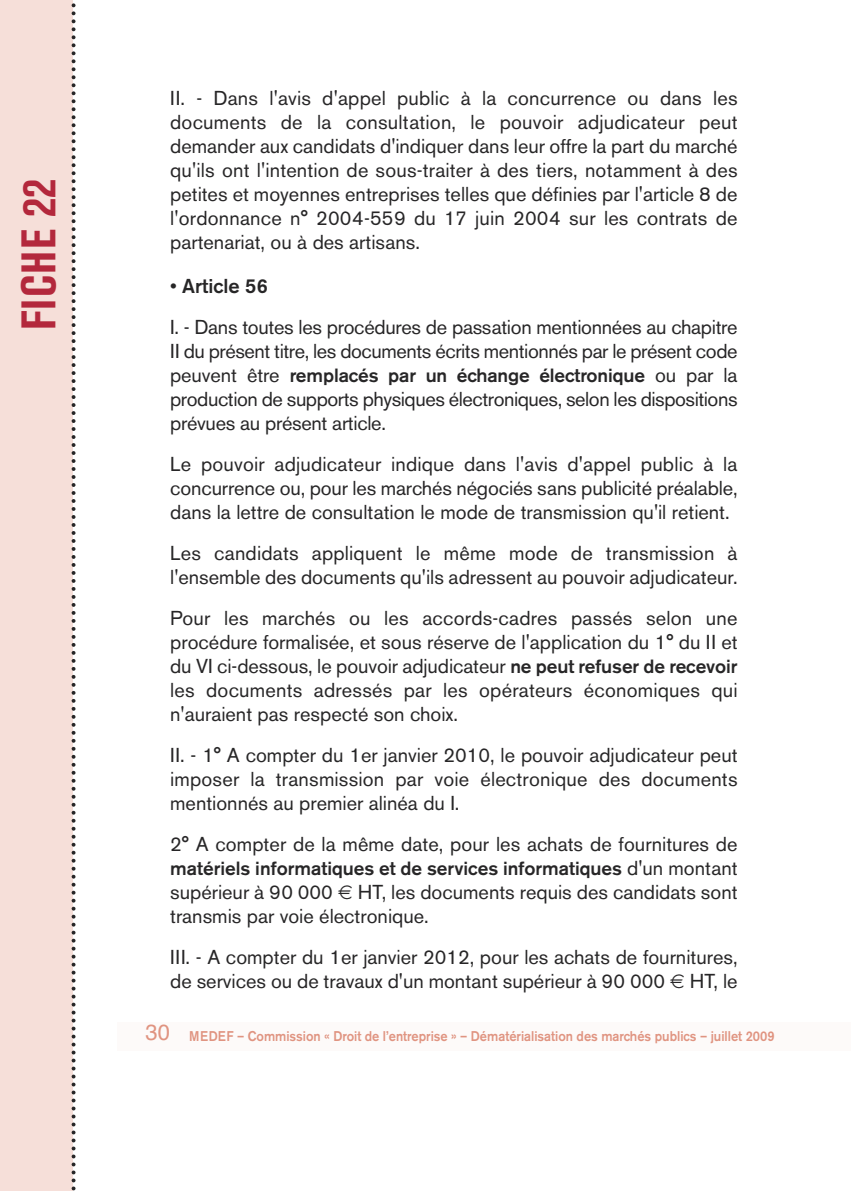
<style>
.page{position:relative;width:851px;height:1191px;background:#fff}
.page>*{position:absolute;margin:0;border:0;box-sizing:border-box;transform-origin:0 0}
.t1{font:700 condensed 48px "Akzidenz Grotesk BE";letter-spacing:.035em;color:#b3283c}
.t2{font:20px/24px "Akzidenz Grotesk BE";color:#272627;text-align:justify}
.t3{font:20px/24px "Akzidenz Grotesk BE";letter-spacing:-.02em;color:#272627}
.t4{font:500 19px "Akzidenz Grotesk BE";color:#272627}
.t5{font:500 14px "Akzidenz Grotesk BE";color:#e09481;scale:.92 1}
.s1{font-weight:500}
.s2{font-weight:400;font-size:20px}
.s3{font-weight:500;font-size:19px}
.s4{font-family:"Helvetica";font-weight:400;font-size:22px}
</style>
<div class="page">
<div style="left:0;top:0;width:73px;height:1191px;background:#f6dfd9"></div>
<div style="left:117px;top:1022px;width:733px;height:28px;background:#fdfaf9"></div>
<svg style="left:72px;top:3px;width:4px;height:1188px"></svg>
<h1 class="t1" style="left:22px;top:330px;width:153px;rotate:-90deg">FICHE 22</h1>
<p class="t2" style="left:170px;top:88px;width:569px">II. - Dans l'avis d'appel public à la concurrence ou dans les documents de la consultation, le pouvoir adjudicateur peut demander aux candidats d'indiquer dans leur offre la part du marché qu'ils ont l'intention de sous-traiter à des tiers, notamment à des petites et moyennes entreprises telles que définies par l'article 8 de l'ordonnance n° 2004-559 du 17 juin 2004 sur les contrats de partenariat, ou à des artisans.</p>
<p class="t2" style="left:170px;top:268px;width:569px;line-height:41px">• <span class="s1">Article 56<br></span>I. - Dans toutes les procédures de passation mentionnées au chapitre</p>
<p class="t3" style="left:170px;top:341px;width:569px">II du présent titre, les documents écrits mentionnés par le présent code</p>
<p class="t4" style="left:170px;top:368px;width:569px"><span class="s2">peuvent être</span> remplacés par un échange électronique <span class="s2">ou par la</span></p>
<p class="t3" style="left:170px;top:389px;width:569px">production de supports physiques électroniques, selon les dispositions prévues au présent article.</p>
<p class="t2" style="left:170px;top:454px;width:569px">Le pouvoir adjudicateur indique dans l'avis d'appel public à la concurrence ou, pour les marchés négociés sans publicité préalable, dans la lettre de consultation le mode de transmission qu'il retient.</p>
<p class="t2" style="left:170px;top:543px;width:569px">Les candidats appliquent le même mode de transmission à l'ensemble des documents qu'ils adressent au pouvoir adjudicateur.</p>
<p class="t2" style="left:170px;top:608px;width:569px">Pour les marchés ou les accords-cadres passés selon une procédure formalisée, et sous réserve de l'application du 1° du II et du VI ci-dessous, le pouvoir adjudicateur <span class="s3">ne peut refuser de recevoir </span>les documents adressés par les opérateurs économiques qui n'auraient pas respecté son choix.</p>
<p class="t2" style="left:170px;top:745px;width:569px">II. - 1° A compter du 1er janvier 2010, le pouvoir adjudicateur peut imposer la transmission par voie électronique des documents mentionnés au premier alinéa du I.</p>
<p class="t2" style="left:170px;top:834px;width:569px">2° A compter de la même date, pour les achats de fournitures de</p>
<p class="t4" style="left:170px;top:861px;width:569px">matériels informatiques et de services informatiques <span class="s2">d'un montant</span></p>
<p class="t2" style="left:170px;top:882px;width:569px">supérieur à 90 000 HT, les documents requis des candidats sont transmis par voie électronique.</p>
<p class="t2" style="left:170px;top:947px;width:569px">III. - A compter du 1er janvier 2012, pour les achats de fournitures, de services ou de travaux d'un montant supérieur à 90 000 HT, le</p>
<p class="t5" style="left:145px;top:1030px;width:685px"><span class="s4">30</span> MEDEF – Commission « Droit de l’entreprise » – Dématérialisation des marchés publics – juillet 2009</p>
</div>
